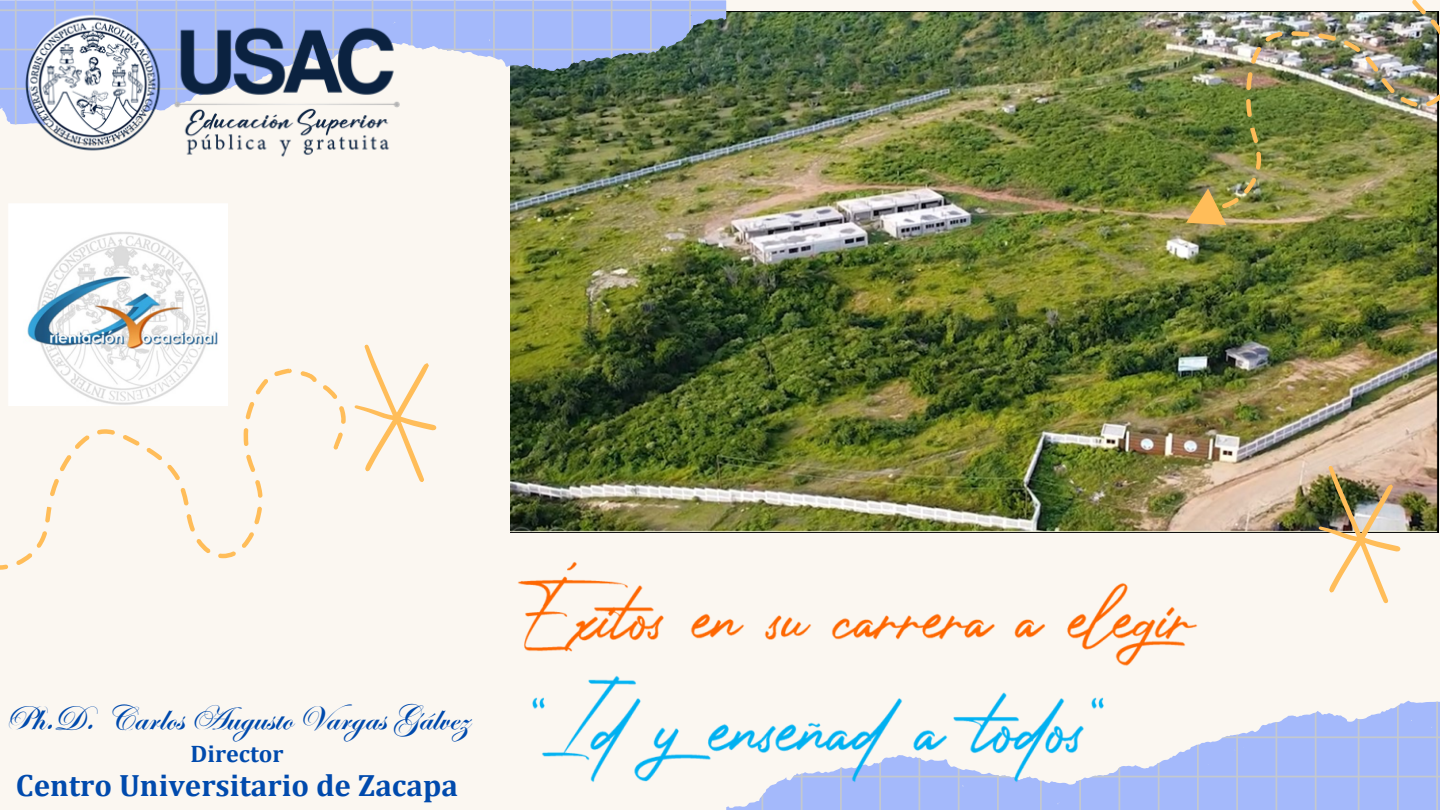
<style>
.page{position:relative;width:1440px;height:810px;background:#fbf7f1}
.page>*{position:absolute;margin:0;border:0;box-sizing:border-box;transform-origin:0 0}
.t1{font:700 35px "ITC Edwardian Script Com";color:#004aad}
.t2{font:700 31px "Cambria";color:#004aad}
.t3{font:700 24px "Cambria";color:#004aad}
</style>
<div class="page">
<img style="left:9px;top:204px;width:218px;height:83px">
<svg style="left:1278px;top:702px;width:162px;height:108px;background:#aebff6"></svg>
<svg style="left:361px;top:344px;width:76px;height:138px"></svg>
<img style="left:510px;top:12px;width:928px;height:521px">
<svg style="left:433px;top:0;width:293px;height:124px;background:#8b9ba6"></svg>
<svg style="left:0;top:287px;width:361px;height:283px"></svg>
<img style="left:1280px;top:445px;width:158px;height:159px">
<img style="left:0;top:0;width:433px;height:157px">
<img style="left:1186px;top:0;width:254px;height:225px">
<img style="left:518px;top:562px;width:760px;height:248px">
<p class="t1" style="left:5px;top:699px;width:465px">Ph.D. Carlos Augusto Vargas Gálvez</p>
<p class="t3" style="left:191px;top:739px;width:94px">Director</p>
<p class="t2" style="left:16px;top:767px;width:444px">Centro Universitario de Zacapa</p>
</div>
